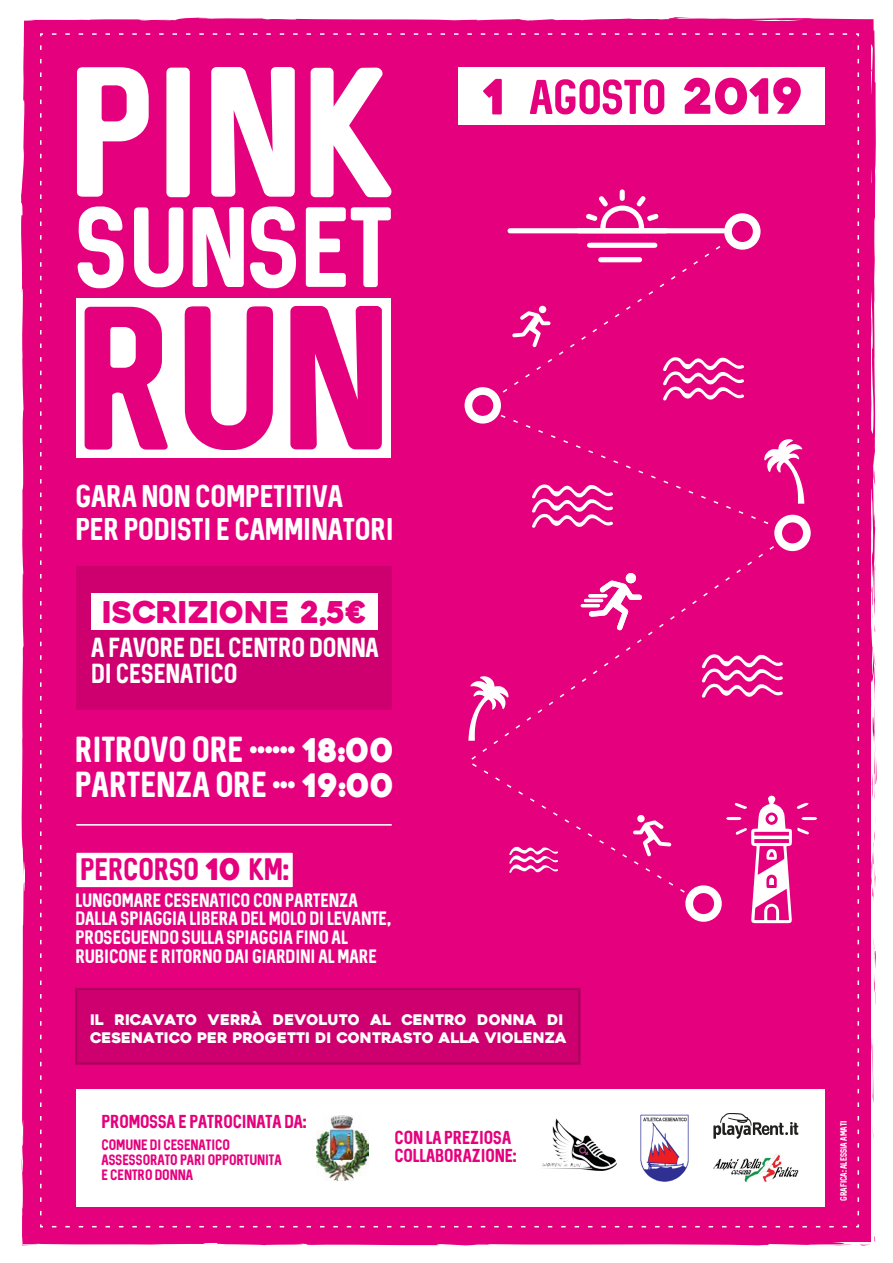
<style>
.page{position:relative;width:893px;height:1263px;background:#fff}
.page>*{position:absolute;margin:0;border:0;box-sizing:border-box;transform-origin:0 0}
.t1{font:163.65px "Sequel";color:#e5007d}
.t2{font:147.9px "Sequel";color:#fff}
.t3{font:91.05px "Sequel";color:#fff}
.t4{font:32.55px "Heavitas";color:#fff}
.t5{font:29.85px "Heavitas";color:#e5007d}
.t6{font:28.95px "Sequel";color:#fff}
.t7{font:25.05px/33px "Sequel";color:#fff}
.t8{font:24.9px "Sequel";color:#e5007d}
.t9{font:22.05px/26.5px "Sequel";color:#fff}
.t10{font:15.6px/18.6px "Sequel";color:#fff}
.t11{font:15px/18px "Sequel";color:#e5007d}
.t12{font:14.55px/17.4px "Heavitas";color:#fff}
.t13{font:12px/15px "Sequel";color:#e5007d}
.t14{font:7.35px "Sequel";color:#fff}
.s1{font-family:"Heavitas";font-size:32.55px}
.s2{font-family:"Heavitas";font-size:32.1px}
.s3{font-family:"Heavitas";font-size:29.55px}
</style>
<div class="page">
<div style="left:21px;top:17px;width:854px;height:1228px;background:#e5007d"></div>
<svg style="left:134px;top:24px;width:15px;height:1px"></svg>
<svg style="left:29px;top:655px;width:2px;height:13px"></svg>
<svg style="left:671px;top:25px;width:36px;height:1px"></svg>
<svg style="left:30px;top:204px;width:1px;height:12px"></svg>
<svg style="left:30px;top:526px;width:1px;height:22px"></svg>
<svg style="left:39px;top:1223px;width:808px;height:5px;background:#e7198a"></svg>
<svg style="left:39px;top:33px;width:6px;height:1182px;background:#e71587"></svg>
<svg style="left:52px;top:33px;width:808px;height:5px;background:#e7198a"></svg>
<svg style="left:855px;top:45px;width:22px;height:1200px"></svg>
<div style="left:458px;top:67px;width:367px;height:58px;background:#fff"></div>
<svg style="left:483px;top:79px;width:19px;height:35px"></svg>
<svg style="left:530px;top:79px;width:134px;height:35px"></svg>
<svg style="left:684px;top:78px;width:117px;height:36px"></svg>
<div style="left:466px;top:229px;width:330px;height:677px;background:#e5007d"></div>
<div style="left:728px;top:217px;width:29px;height:29px;background:#e5007d;border-radius:50%"></div>
<div style="left:724px;top:213px;width:36px;height:37px;border:8px solid #fff;border-radius:50%"></div>
<div style="left:468px;top:391px;width:29px;height:29px;background:#e5007d;border-radius:50%"></div>
<div style="left:465px;top:387px;width:36px;height:37px;border:8px solid #fff;border-radius:50%"></div>
<div style="left:778px;top:519px;width:29px;height:28px;background:#e5007d;border-radius:50%"></div>
<div style="left:774px;top:515px;width:37px;height:36px;border:8px solid #fff;border-radius:50%"></div>
<div style="left:689px;top:889px;width:29px;height:29px;background:#e5007d;border-radius:50%"></div>
<div style="left:685px;top:885px;width:37px;height:37px;border:8px solid #fff;border-radius:50%"></div>
<svg style="left:701px;top:652px;width:83px;height:47px"></svg>
<svg style="left:531px;top:482px;width:83px;height:47px"></svg>
<svg style="left:662px;top:354px;width:83px;height:48px"></svg>
<svg style="left:509px;top:845px;width:49px;height:28px"></svg>
<svg style="left:726px;top:795px;width:91px;height:128px"></svg>
<div style="left:768px;top:815px;width:7px;height:6px;background:#fff;border-radius:50%"></div>
<svg style="left:468px;top:675px;width:41px;height:66px"></svg>
<svg style="left:764px;top:438px;width:40px;height:66px"></svg>
<svg style="left:587px;top:243px;width:70px;height:5px"></svg>
<svg style="left:598px;top:257px;width:44px;height:5px"></svg>
<svg style="left:576px;top:189px;width:93px;height:39px;background:#e92891"></svg>
<div style="left:508px;top:228px;width:218px;height:5px;background:#fff;border-radius:3px"></div>
<svg style="left:580px;top:573px;width:62px;height:58px"></svg>
<svg style="left:512px;top:311px;width:39px;height:36px"></svg>
<div style="left:539px;top:306px;width:7px;height:7px;background:#fff;border-radius:50%"></div>
<svg style="left:633px;top:820px;width:38px;height:36px"></svg>
<div style="left:637px;top:815px;width:8px;height:7px;background:#fff;border-radius:50%"></div>
<div style="left:76px;top:1089px;width:749px;height:118px;background:#fff"></div>
<img style="left:317px;top:1116px;width:52px;height:64px">
<img style="left:542px;top:1118px;width:75px;height:53px">
<img style="left:640px;top:1114px;width:49px;height:68px">
<img style="left:713px;top:1154px;width:85px;height:29px">
<svg style="left:713px;top:1113px;width:85px;height:26px"></svg>
<hr style="left:76px;top:824px;width:316px;height:2px;background:#fff">
<div style="left:74px;top:851px;width:221px;height:38px;background:#fff;border:2px solid #e5007d"></div>
<div style="left:77px;top:566px;width:315px;height:144px;background:#ce0070"></div>
<div style="left:91px;top:594px;width:287px;height:36px;background:#fff"></div>
<div style="left:76px;top:298px;width:315px;height:160px;background:#fff"></div>
<div style="left:76px;top:989px;width:503px;height:75px;background:#ce0070"></div>
<h2 class="t2" style="left:68px;top:32px;width:327px">PINK</h2>
<h3 class="t3" style="left:75px;top:186px;width:319px">SUNSET</h3>
<h1 class="t1" style="left:74px;top:267px;width:317px">RUN</h1>
<h3 class="t7" style="left:75px;top:479px;width:320px">GARA NON COMPETITIVA<br>PER PODISTI E CAMMINATORI</h3>
<h3 class="t5" style="left:102px;top:593px;width:265px">ISCRIZIONE 2,5€</h3>
<h3 class="t9" style="left:91px;top:633px;width:289px">A FAVORE DEL CENTRO DONNA<br>DI CESENATICO</h3>
<h3 class="t6" style="left:75px;top:730px;width:170px">RITROVO ORE</h3>
<h3 class="t4" style="left:250px;top:732px;width:146px">······ 18:00</h3>
<h3 class="t6" style="left:75px;top:765px;width:321px">PARTENZA ORE <span class="s1">···</span> <span class="s2">19:00</span></h3>
<h3 class="t8" style="left:80px;top:852px;width:210px">PERCORSO <span class="s3">10</span> KM:</h3>
<p class="t10" style="left:75px;top:890px;width:317px">LUNGOMARE CESENATICO CON PARTENZA DALLA SPIAGGIA LIBERA DEL MOLO DI LEVANTE, PROSEGUENDO SULLA SPIAGGIA FINO AL RUBICONE E RITORNO DAI GIARDINI AL MARE</p>
<p class="t12" style="left:90px;top:1011px;width:478px">IL RICAVATO VERRÀ DEVOLUTO AL CENTRO DONNA DI<br>CESENATICO PER PROGETTI DI CONTRASTO ALLA VIOLENZA</p>
<p class="t11" style="left:102px;top:1112px;width:207px">PROMOSSA E PATROCINATA DA:</p>
<p class="t13" style="left:102px;top:1137px;width:182px">COMUNE DI CESENATICO<br>ASSESSORATO PARI OPPORTUNITA<br>E CENTRO DONNA</p>
<p class="t11" style="left:395px;top:1129px;width:124px">CON LA PREZIOSA<br>COLLABORAZIONE:</p>
<p class="t14" style="left:839px;top:1201px;width:82px;rotate:-90deg">GRAFICA: ALESSIA AMATI</p>
</div>
